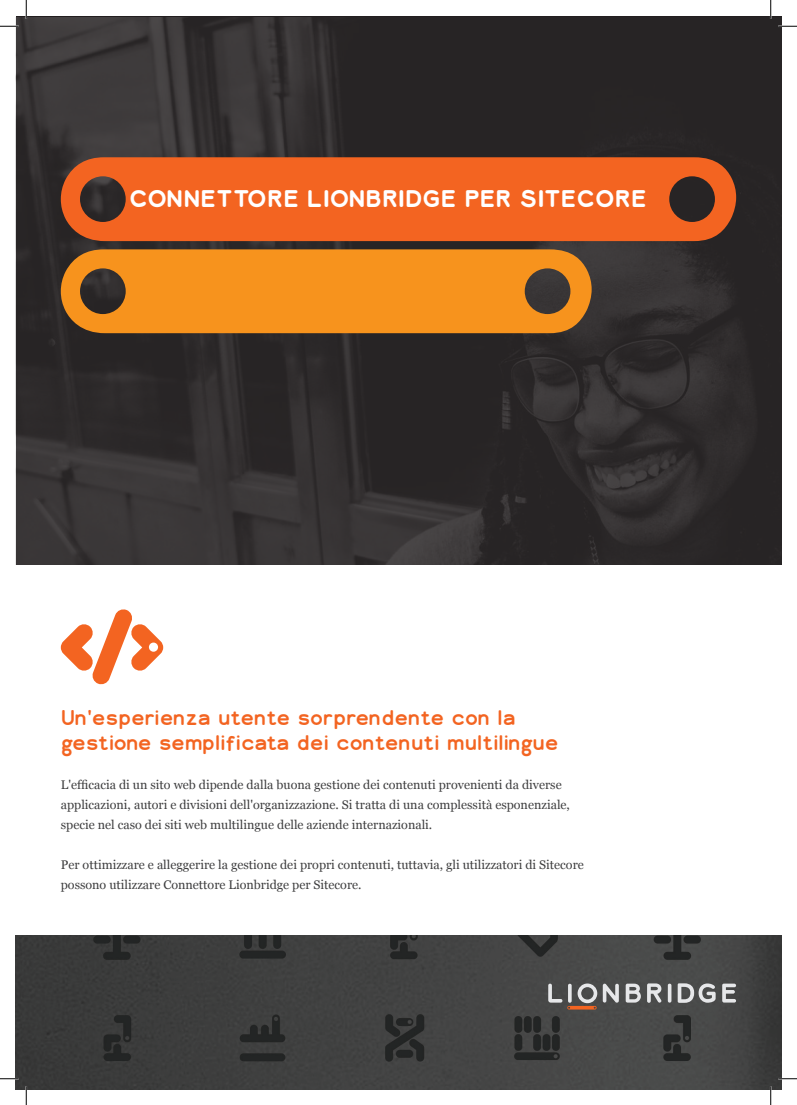
<style>
.page{position:relative;width:797px;height:1105px;background:#fff}
.page>*{position:absolute;margin:0;border:0;box-sizing:border-box;transform-origin:0 0}
.Lion_Main_Title{font:700 22.5px "Lionbridge Sans";color:#fff}
.Lion_Header{font:20px/25px "Lionbridge Sans";color:#f36421}
.Lion_Intro{font:12.5px/20px "Georgia";color:#3e3e3f}
</style>
<div class="page">
<img style="left:16px;top:17px;width:765px;height:547px">
<img style="left:16px;top:935px;width:765px;height:154px">
<svg style="left:625px;top:984px;width:16px;height:18px"></svg>
<svg style="left:647px;top:983px;width:14px;height:20px"></svg>
<svg style="left:667px;top:984px;width:4px;height:19px"></svg>
<svg style="left:548px;top:983px;width:71px;height:26px;background:#7d7875"></svg>
<svg style="left:677px;top:983px;width:38px;height:20px"></svg>
<svg style="left:722px;top:984px;width:14px;height:18px"></svg>
<svg style="left:61px;top:157px;width:675px;height:84px;background:#e15e21"></svg>
<svg style="left:61px;top:249px;width:530px;height:84px;background:#e1881f"></svg>
<svg style="left:61px;top:609px;width:102px;height:76px"></svg>
<svg style="left:0;top:25px;width:19px;height:2px"></svg>
<svg style="left:778px;top:25px;width:19px;height:2px"></svg>
<svg style="left:0;top:1078px;width:19px;height:1px"></svg>
<svg style="left:778px;top:1078px;width:19px;height:1px"></svg>
<svg style="left:25px;top:0;width:2px;height:19px"></svg>
<svg style="left:25px;top:1086px;width:2px;height:19px"></svg>
<svg style="left:770px;top:0;width:1px;height:19px"></svg>
<svg style="left:770px;top:1086px;width:1px;height:19px"></svg>
<p class="Lion_Main_Title" style="left:129px;top:183px;width:519px">CONNETTORE LIONBRIDGE PER SITECORE</p>
<p class="Lion_Header" style="left:61px;top:705px;width:499px">Un'esperienza utente sorprendente con la gestione semplificata dei contenuti multilingue</p>
<p class="Lion_Intro" style="left:61px;top:775px;width:510px">L'efficacia di un sito web dipende dalla buona gestione dei contenuti provenienti da diverse applicazioni, autori e divisioni dell'organizzazione. Si tratta di una complessità esponenziale, specie nel caso dei siti web multilingue delle aziende internazionali.</p>
<p class="Lion_Intro" style="left:61px;top:855px;width:524px">Per ottimizzare e alleggerire la gestione dei propri contenuti, tuttavia, gli utilizzatori di Sitecore possono utilizzare Connettore Lionbridge per Sitecore.</p>
</div>
